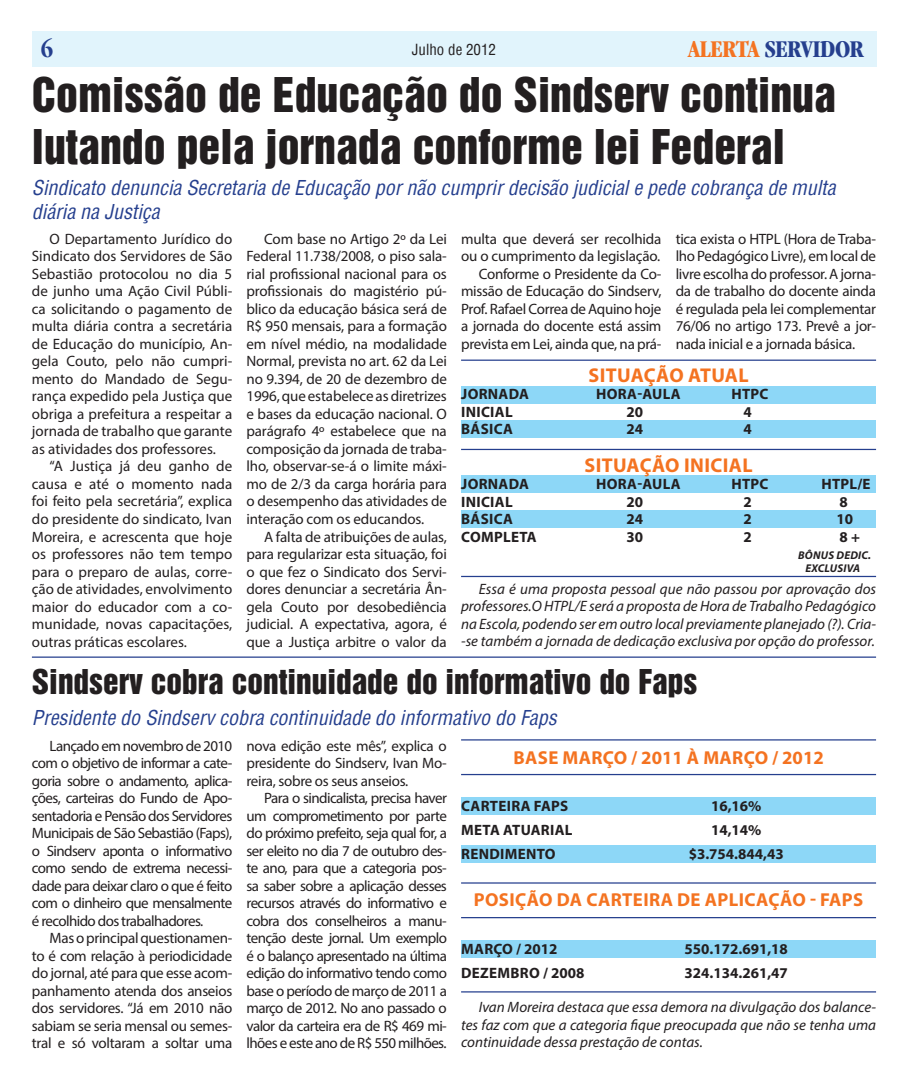
<style>
.page{position:relative;width:908px;height:1085px;background:#fff}
.page>*{position:absolute;margin:0;border:0;box-sizing:border-box;transform-origin:0 0}
.TÍTULO{font:43.75px/52.5px "Helvetica Inserat";color:#231f20}
.TÍTULO_PEQUENO{font:31.25px "Helvetica Inserat";color:#231f20}
.t1{font:700 condensed 25px "Garamond LT";letter-spacing:-.02em;color:#253f8e}
.Linha_fina{font:italic condensed 20px/24px "Helvetica";color:#253f8e}
.Inter_titulo{font:700 20px "Myriad Pro";letter-spacing:.02em;color:#f47321}
.Inter_titulo-2{font:700 18.75px "Myriad Pro";letter-spacing:.02em;color:#f47321}
.textos{font:15px/17.5px "Myriad Pro";letter-spacing:-.02em;color:#231f20;text-align:justify}
.textos-2{font:italic 15px/17.5px "Myriad Pro";color:#231f20;text-align:justify}
.Inter_titulo-3{font:700 15px "Myriad Pro";letter-spacing:.02em;color:#231f20}
.Inter_titulo-4{font:700 15px "Myriad Pro";color:#231f20}
.t2{font:condensed 15px "Helvetica";color:#231f20}
.Inter_titulo-5{font:italic 700 11.25px/12.5px "Myriad Pro";letter-spacing:.02em;color:#231f20;text-align:center}
.s1{color:#f47321}
</style>
<div class="page">
<div style="left:32px;top:31px;width:843px;height:35px;background:#e1f4fc"></div>
<div style="left:461px;top:940px;width:414px;height:18px;background:#8dd7f7"></div>
<div style="left:461px;top:845px;width:414px;height:18px;background:#8dd7f7"></div>
<div style="left:461px;top:796px;width:414px;height:18px;background:#8dd7f7"></div>
<div style="left:461px;top:510px;width:414px;height:17px;background:#8dd7f7"></div>
<div style="left:461px;top:475px;width:414px;height:18px;background:#8dd7f7"></div>
<div style="left:461px;top:386px;width:414px;height:17px;background:#8dd7f7"></div>
<div style="left:461px;top:420px;width:414px;height:18px;background:#8dd7f7"></div>
<hr style="left:461px;top:359px;width:414px;height:2px;background:#253f8e">
<hr style="left:461px;top:575px;width:414px;height:2px;background:#253f8e">
<hr style="left:461px;top:449px;width:414px;height:1px;background:#253f8e">
<hr style="left:461px;top:739px;width:414px;height:1px;background:#253f8e">
<hr style="left:461px;top:773px;width:414px;height:2px;background:#253f8e">
<hr style="left:461px;top:991px;width:414px;height:1px;background:#253f8e">
<hr style="left:32px;top:656px;width:843px;height:1px;background:#253f8e">
<hr style="left:461px;top:882px;width:414px;height:1px;background:#253f8e">
<hr style="left:461px;top:916px;width:414px;height:2px;background:#253f8e">
<h3 class="t1" style="left:41px;top:34px;width:14px">6</h3>
<p class="t2" style="left:411px;top:39px;width:86px">Julho de 2012</p>
<h3 class="t1" style="left:687px;top:35px;width:177px"><span class="s1">ALERTA</span> SERVIDOR</h3>
<p class="TÍTULO" style="left:32px;top:69px;width:805px">Comissão de Educação do Sindserv continua lutando pela jornada conforme lei Federal</p>
<p class="Linha_fina" style="left:32px;top:175px;width:805px">Sindicato denuncia Secretaria de Educação por não cumprir decisão judicial e pede cobrança de multa diária na Justiça</p>
<p class="textos" style="left:32px;top:230px;width:202px;text-indent:18px">O Departamento Jurídico do Sindicato dos Servidores de São Sebastião protocolou no dia 5 de junho uma Ação Civil Públi&shy;ca solicitando o pagamento de multa diária contra a secretária de Educação do município, An&shy;gela Couto, pelo não cumpri&shy;mento do Mandado de Segu&shy;rança expedido pela Justiça que obriga a prefeitura a respeitar a jornada de trabalho que garante as atividades dos professores.</p>
<p class="textos" style="left:32px;top:457px;width:202px;text-indent:18px">“A Justiça já deu ganho de causa e até o momento nada foi feito pela secretária”, explica do presidente do sindicato, Ivan Moreira, e acrescenta que hoje os professores não tem tempo para o preparo de aulas, corre&shy;ção de atividades, envolvimento maior do educador com a co&shy;munidade, novas capacitações, outras práticas escolares.</p>
<p class="textos" style="left:246px;top:230px;width:202px;text-indent:18px">Com base no Artigo 2º da Lei Federal 11.738/2008, o piso sala&shy;rial profissional nacional para os profissionais do magistério pú&shy;blico da educação básica será de R$ 950 mensais, para a formação em nível médio, na modalidade Normal, prevista no art. 62 da Lei no 9.394, de 20 de dezembro de 1996, que estabelece as diretrizes e bases da educação nacional. O parágrafo 4º estabelece que na composição da jornada de traba&shy;lho, observar-se-á o limite máxi&shy;mo de 2/3 da carga horária para o desempenho das atividades de interação com os educandos.</p>
<p class="textos" style="left:246px;top:527px;width:202px;text-indent:18px">A falta de atribuições de aulas, para regularizar esta situação, foi o que fez o Sindicato dos Servi&shy;dores denunciar a secretária Ân&shy;gela Couto por desobediência judicial. A expectativa, agora, é que a Justiça arbitre o valor da</p>
<p class="textos" style="left:461px;top:230px;width:202px">multa que deverá ser recolhida ou o cumprimento da legislação.</p>
<p class="textos" style="left:461px;top:265px;width:202px;text-indent:18px">Conforme o Presidente da Co&shy;missão de Educação do Sindserv, Prof. Rafael Correa de Aquino hoje a jornada do docente está assim prevista em Lei, ainda que, na prá-</p>
<p class="textos" style="left:675px;top:230px;width:202px">tica exista o HTPL (Hora de Traba&shy;lho Pedagógico Livre), em local de livre escolha do professor. A jorna&shy;da de trabalho do docente ainda é regulada pela lei complementar 76/06 no artigo 173. Prevê a jor&shy;nada inicial e a jornada básica.</p>
<p class="Inter_titulo" style="left:588px;top:362px;width:161px">SITUAÇÃO ATUAL</p>
<p class="Inter_titulo-3" style="left:461px;top:384px;width:69px">JORNADA</p>
<p class="Inter_titulo-3" style="left:596px;top:384px;width:86px">HORA-AULA</p>
<p class="Inter_titulo-3" style="left:731px;top:384px;width:39px">HTPC</p>
<p class="Inter_titulo-3" style="left:461px;top:402px;width:53px">INICIAL</p>
<p class="Inter_titulo-3" style="left:626px;top:402px;width:18px">20</p>
<p class="Inter_titulo-3" style="left:743px;top:402px;width:10px">4</p>
<p class="Inter_titulo-3" style="left:461px;top:419px;width:53px">BÁSICA</p>
<p class="Inter_titulo-3" style="left:626px;top:419px;width:18px">24</p>
<p class="Inter_titulo-3" style="left:743px;top:419px;width:10px">4</p>
<p class="Inter_titulo" style="left:584px;top:452px;width:169px">SITUAÇÃO INICIAL</p>
<p class="Inter_titulo-3" style="left:461px;top:474px;width:69px">JORNADA</p>
<p class="Inter_titulo-3" style="left:596px;top:474px;width:86px">HORA-AULA</p>
<p class="Inter_titulo-3" style="left:731px;top:474px;width:39px">HTPC</p>
<p class="Inter_titulo-3" style="left:821px;top:474px;width:51px">HTPL/E</p>
<p class="Inter_titulo-3" style="left:461px;top:492px;width:53px">INICIAL</p>
<p class="Inter_titulo-3" style="left:626px;top:492px;width:18px">20</p>
<p class="Inter_titulo-3" style="left:743px;top:492px;width:10px">2</p>
<p class="Inter_titulo-3" style="left:839px;top:492px;width:10px">8</p>
<p class="Inter_titulo-3" style="left:461px;top:509px;width:53px">BÁSICA</p>
<p class="Inter_titulo-3" style="left:626px;top:509px;width:18px">24</p>
<p class="Inter_titulo-3" style="left:743px;top:509px;width:10px">2</p>
<p class="Inter_titulo-3" style="left:836px;top:509px;width:18px">10</p>
<p class="Inter_titulo-3" style="left:461px;top:527px;width:77px">COMPLETA</p>
<p class="Inter_titulo-3" style="left:626px;top:527px;width:18px">30</p>
<p class="Inter_titulo-3" style="left:743px;top:527px;width:10px">2</p>
<p class="Inter_titulo-3" style="left:839px;top:527px;width:22px">8 +</p>
<p class="Inter_titulo-5" style="left:797px;top:548px;width:74px">BÔNUS DEDIC.<br>EXCLUSIVA</p>
<p class="textos-2" style="left:461px;top:579px;width:416px;text-indent:18px">Essa é uma proposta pessoal que não passou por aprovação dos professores.O HTPL/E será a proposta de Hora de Trabalho Pedagógico na Escola, podendo ser em outro local previamente planejado (?). Cria--se também a jornada de dedicação exclusiva por opção do professor.</p>
<p class="TÍTULO_PEQUENO" style="left:32px;top:663px;width:666px">Sindserv cobra continuidade do informativo do Faps</p>
<p class="Linha_fina" style="left:32px;top:705px;width:526px">Presidente do Sindserv cobra continuidade do informativo do Faps</p>
<p class="textos" style="left:246px;top:736px;width:202px">nova edição este mês”, explica o presidente do Sindserv, Ivan Mo&shy;reira, sobre os seus anseios.</p>
<p class="textos" style="left:246px;top:789px;width:202px;text-indent:18px">Para o sindicalista, precisa haver um comprometimento por parte do próximo prefeito, seja qual for, a ser eleito no dia 7 de outubro des&shy;te ano, para que a categoria pos&shy;sa saber sobre a aplicação desses recursos através do informativo e cobra dos conselheiros a manu&shy;tenção deste jornal. Um exemplo é o balanço apresentado na última edição do informativo tendo como base o período de março de 2011 a março de 2012. No ano passado o valor da carteira era de R$ 469 mi&shy;lhões e este ano de R$ 550 milhões.</p>
<p class="textos" style="left:32px;top:736px;width:202px;text-indent:18px">Lançado em novembro de 2010 com o objetivo de informar a cate&shy;goria sobre o andamento, aplica&shy;ções, carteiras do Fundo de Apo&shy;sentadoria e Pensão dos Servidores Municipais de São Sebastião (Faps), o Sindserv aponta o informativo como sendo de extrema necessi&shy;dade para deixar claro o que é feito com o dinheiro que mensalmente é recolhido dos trabalhadores.</p>
<p class="textos" style="left:32px;top:929px;width:202px;text-indent:18px">Mas o principal questionamen&shy;to é com relação à periodicidade do jornal, até para que esse acom&shy;panhamento atenda dos anseios dos servidores. “Já em 2010 não sabiam se seria mensal ou semes&shy;tral e só voltaram a soltar uma</p>
<p class="Inter_titulo-2" style="left:513px;top:745px;width:312px">BASE MARÇO / 2011 À MARÇO / 2012</p>
<p class="Inter_titulo-3" style="left:461px;top:796px;width:109px">CARTEIRA FAPS</p>
<p class="Inter_titulo-3" style="left:710px;top:796px;width:52px">16,16%</p>
<p class="Inter_titulo-3" style="left:461px;top:820px;width:113px">META ATUARIAL</p>
<p class="Inter_titulo-3" style="left:710px;top:820px;width:52px">14,14%</p>
<p class="Inter_titulo-3" style="left:461px;top:843px;width:96px">RENDIMENTO</p>
<p class="Inter_titulo-3" style="left:688px;top:843px;width:96px">$3.754.844,43</p>
<p class="Inter_titulo-2" style="left:473px;top:887px;width:391px">POSIÇÃO DA CARTEIRA DE APLICAÇÃO - FAPS</p>
<p class="Inter_titulo-4" style="left:461px;top:938px;width:98px">MARÇO / 2012</p>
<p class="Inter_titulo-4" style="left:684px;top:938px;width:105px">550.172.691,18</p>
<p class="Inter_titulo-3" style="left:461px;top:962px;width:125px">DEZEMBRO / 2008</p>
<p class="Inter_titulo-4" style="left:684px;top:962px;width:105px">324.134.261,47</p>
<p class="textos-2" style="left:461px;top:998px;width:416px;text-indent:18px">Ivan Moreira destaca que essa demora na divulgação dos balance&shy;tes faz com que a categoria fique preocupada que não se tenha uma continuidade dessa prestação de contas.</p>
</div>
